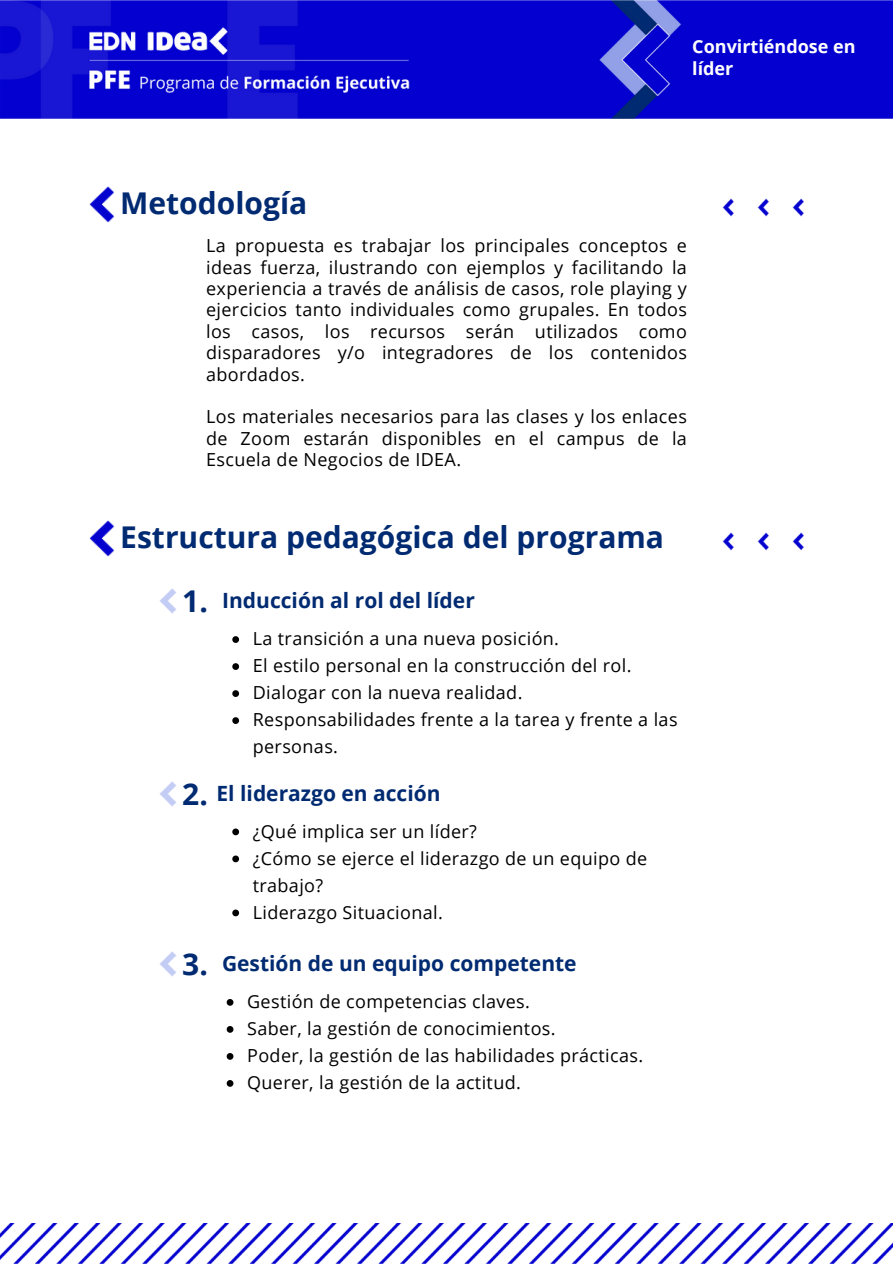
<style>
.page{position:relative;width:893px;height:1264px;background:#fff}
.page>*{position:absolute;margin:0;border:0;box-sizing:border-box;transform-origin:0 0}
.t1{font:700 30px "Open Sans";color:#002a71}
.t2{font:700 21px "Open Sans";color:#002a71}
.t3{font:18px/21.3px "Open Sans";letter-spacing:.02em;color:#000;text-align:justify}
.t4{font:700 18px "Open Sans";color:#fff}
</style>
<div class="page">
<img style="left:0;top:0;width:892px;height:118px">
<svg style="left:232px;top:636px;width:7px;height:7px"></svg>
<svg style="left:232px;top:663px;width:7px;height:7px"></svg>
<svg style="left:232px;top:690px;width:7px;height:7px"></svg>
<svg style="left:232px;top:717px;width:7px;height:7px"></svg>
<img style="left:160px;top:589px;width:16px;height:24px">
<img style="left:0;top:1223px;width:892px;height:39px">
<img style="left:722px;top:199px;width:82px;height:18px">
<img style="left:89px;top:186px;width:25px;height:36px">
<img style="left:722px;top:532px;width:82px;height:18px">
<img style="left:89px;top:520px;width:25px;height:36px">
<svg style="left:232px;top:828px;width:7px;height:7px"></svg>
<svg style="left:232px;top:855px;width:7px;height:7px"></svg>
<svg style="left:232px;top:909px;width:7px;height:7px"></svg>
<img style="left:160px;top:781px;width:16px;height:25px">
<svg style="left:227px;top:999px;width:6px;height:6px"></svg>
<svg style="left:227px;top:1026px;width:6px;height:6px"></svg>
<svg style="left:227px;top:1053px;width:6px;height:6px"></svg>
<svg style="left:227px;top:1080px;width:6px;height:6px"></svg>
<img style="left:160px;top:951px;width:16px;height:25px">
<p class="t1" style="left:120px;top:182px;width:189px">Metodología</p>
<p class="t4" style="left:692px;top:34px;width:165px">Convirtiéndose en</p>
<p class="t4" style="left:692px;top:55px;width:43px">líder</p>
<p class="t3" style="left:206px;top:235px;width:482px">La propuesta es trabajar los principales conceptos e ideas fuerza, ilustrando con ejemplos y facilitando la experiencia a través de análisis de casos, role playing y ejercicios tanto individuales como grupales. En todos los casos, los recursos serán utilizados como disparadores y/o integradores de los contenidos abordados.</p>
<p class="t3" style="left:206px;top:406px;width:482px">Los materiales necesarios para las clases y los enlaces de Zoom estarán disponibles en el campus de la Escuela de Negocios de IDEA.</p>
<p class="t1" style="left:120px;top:515px;width:545px">Estructura pedagógica del programa</p>
<p class="t2" style="left:222px;top:586px;width:254px">Inducción al rol del líder</p>
<p class="t1" style="left:182px;top:580px;width:27px">1.</p>
<p class="t3" style="left:253px;top:627px;width:308px">La transición a una nueva posición.</p>
<p class="t3" style="left:253px;top:654px;width:380px">El estilo personal en la construcción del rol.</p>
<p class="t3" style="left:253px;top:681px;width:271px">Dialogar con la nueva realidad.</p>
<p class="t3" style="left:253px;top:705px;width:426px;line-height:27px">Responsabilidades frente a la tarea y frente a las personas.</p>
<p class="t1" style="left:182px;top:772px;width:27px">2.</p>
<p class="t2" style="left:216px;top:778px;width:225px">El liderazgo en acción</p>
<p class="t3" style="left:253px;top:819px;width:226px">¿Qué implica ser un líder?</p>
<p class="t3" style="left:253px;top:844px;width:396px;line-height:27px">¿Cómo se ejerce el liderazgo de un equipo de trabajo?</p>
<p class="t3" style="left:253px;top:900px;width:192px">Liderazgo Situacional.</p>
<p class="t1" style="left:182px;top:943px;width:27px">3.</p>
<p class="t2" style="left:222px;top:948px;width:356px">Gestión de un equipo competente</p>
<p class="t3" style="left:247px;top:990px;width:284px">Gestión de competencias claves.</p>
<p class="t3" style="left:247px;top:1017px;width:310px">Saber, la gestión de conocimientos.</p>
<p class="t3" style="left:247px;top:1044px;width:397px">Poder, la gestión de las habilidades prácticas.</p>
<p class="t3" style="left:247px;top:1071px;width:275px">Querer, la gestión de la actitud.</p>
</div>
